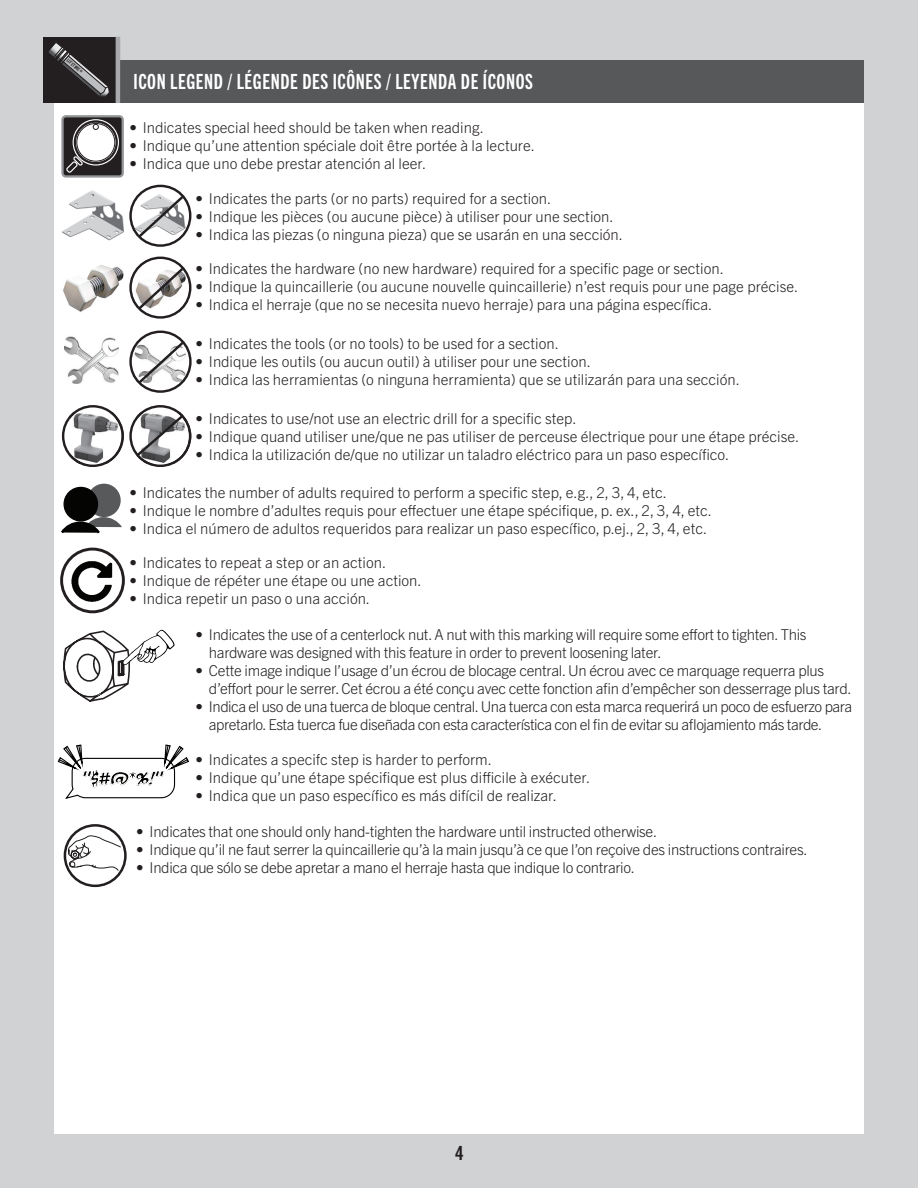
<style>
.page{position:relative;width:918px;height:1188px;background:#d1d2d4}
.page>*{position:absolute;margin:0;border:0;box-sizing:border-box;transform-origin:0 0}
.t1{font:21px "Trade Gothic Next LT Pro Bd Cm";letter-spacing:.03em;color:#fff}
.t2{font:19.5px "Trade Gothic LT Std Bd Cn 20";color:#231f20}
.t3{font:17.7px "Bada Boom BB";color:#040503}
.t4{font:300 15px "Trade Gothic Next LT Pro";color:#231f20}
.t5{font:300 15px/18px "Trade Gothic Next LT Pro";letter-spacing:-.02em;color:#231f20}
.t6{font:300 15px/18px "Trade Gothic Next LT Pro";letter-spacing:-.03em;color:#231f20}
.t7{font:5.1px "Trade Gothic LT Bold Cond Twenty";color:#231f20}
</style>
<div class="page">
<div style="left:54px;top:69px;width:810px;height:1065px;background:#fff"></div>
<div style="left:120px;top:60px;width:744px;height:43px;background:#57585a"></div>
<div style="left:43px;top:37px;width:73px;height:66px;background:#231f20"></div>
<hr style="left:116px;top:37px;width:4px;height:66px;background:#a8a9ad">
<img style="left:62px;top:190px;width:62px;height:50px">
<img style="left:63px;top:265px;width:61px;height:47px">
<div style="left:129px;top:257px;width:62px;height:62px;border:2px solid #231f20;border-radius:50%"></div>
<svg style="left:135px;top:265px;width:51px;height:47px"></svg>
<div style="left:129px;top:185px;width:62px;height:62px;border:2px solid #231f20;border-radius:50%"></div>
<svg style="left:135px;top:193px;width:51px;height:47px"></svg>
<svg style="left:62px;top:405px;width:129px;height:62px"></svg>
<img style="left:70px;top:412px;width:54px;height:52px">
<div style="left:87px;top:484px;width:34px;height:33px;background:#58595b;border-radius:50%"></div>
<div style="left:64px;top:487px;width:34px;height:34px;background:#040503;border-radius:50%"></div>
<div style="left:63px;top:487px;width:35px;height:34px;border:1px solid #040503;border-radius:50%"></div>
<svg style="left:61px;top:517px;width:61px;height:17px"></svg>
<svg style="left:63px;top:629px;width:112px;height:73px"></svg>
<svg style="left:57px;top:744px;width:132px;height:55px"></svg>
<div style="left:63px;top:116px;width:60px;height:60px;background:#231f20;border-radius:3px"></div>
<div style="left:61px;top:115px;width:63px;height:63px;border:2px solid #939598;border-radius:3px"></div>
<svg style="left:73px;top:120px;width:45px;height:45px"></svg>
<div style="left:73px;top:119px;width:46px;height:47px;border:1px solid #fff;border-radius:50%"></div>
<svg style="left:66px;top:155px;width:18px;height:18px"></svg>
<svg style="left:75px;top:122px;width:41px;height:41px"></svg>
<div style="left:75px;top:122px;width:41px;height:41px;border:1px solid #231f20;border-radius:50%"></div>
<div style="left:77px;top:124px;width:38px;height:37px;background:#fff;border-radius:50%"></div>
<div style="left:77px;top:123px;width:38px;height:38px;border:1px solid #231f20;border-radius:50%"></div>
<svg style="left:93px;top:124px;width:6px;height:6px"></svg>
<svg style="left:49px;top:42px;width:60px;height:55px"></svg>
<img style="left:64px;top:336px;width:55px;height:48px">
<div style="left:129px;top:331px;width:63px;height:62px;border:2px solid #231f20;border-radius:50%"></div>
<svg style="left:135px;top:339px;width:51px;height:47px"></svg>
<img style="left:71px;top:559px;width:43px;height:44px">
<div style="left:60px;top:548px;width:65px;height:65px;border:3px solid #231f20;border-radius:50%"></div>
<svg style="left:68px;top:835px;width:54px;height:37px"></svg>
<div style="left:64px;top:824px;width:63px;height:63px;border:3px solid #231f20;border-radius:50%"></div>
<p class="t7" style="left:69px;top:57px;width:21px;rotate:41deg">LIFETIME<sup>®</sup></p>
<h1 class="t1" style="left:134px;top:74px;width:401px">ICON LEGEND / LÉGENDE DES ICÔNES / LEYENDA DE ÍCONOS</h1>
<p class="t4" style="left:129px;top:122px;width:356px">• Indicates special heed should be taken when reading.</p>
<p class="t4" style="left:129px;top:140px;width:407px">• Indique qu’une attention spéciale doit être portée à la lecture.</p>
<p class="t4" style="left:129px;top:158px;width:298px">• Indica que uno debe prestar atención al leer.</p>
<p class="t4" style="left:195px;top:193px;width:357px">• Indicates the parts (or no parts) required for a section.</p>
<p class="t4" style="left:195px;top:211px;width:420px">• Indique les pièces (ou aucune pièce) à utiliser pour une section.</p>
<p class="t4" style="left:195px;top:229px;width:429px">• Indica las piezas (o ninguna pieza) que se usarán en una sección.</p>
<p class="t4" style="left:195px;top:264px;width:530px">• Indicates the hardware (no new hardware) required for a specific page or section.</p>
<p class="t4" style="left:195px;top:282px;width:604px">• Indique la quincaillerie (ou aucune nouvelle quincaillerie) n’est requis pour une page précise.</p>
<p class="t4" style="left:195px;top:300px;width:518px">• Indica el herraje (que no se necesita nuevo herraje) para una página específica.</p>
<p class="t4" style="left:195px;top:339px;width:365px">• Indicates the tools (or no tools) to be used for a section.</p>
<p class="t4" style="left:195px;top:357px;width:397px">• Indique les outils (ou aucun outil) à utiliser pour une section.</p>
<p class="t4" style="left:195px;top:375px;width:546px">• Indica las herramientas (o ninguna herramienta) que se utilizarán para una sección.</p>
<p class="t4" style="left:195px;top:414px;width:383px">• Indicates to use/not use an electric drill for a specific step.</p>
<p class="t4" style="left:195px;top:432px;width:605px">• Indique quand utiliser une/que ne pas utiliser de perceuse électrique pour une étape précise.</p>
<p class="t4" style="left:195px;top:450px;width:535px">• Indica la utilización de/que no utilizar un taladro eléctrico para un paso específico.</p>
<p class="t4" style="left:129px;top:487px;width:539px">• Indicates the number of adults required to perform a specific step, e.g., 2, 3, 4, etc.</p>
<p class="t4" style="left:129px;top:505px;width:584px">• Indique le nombre d’adultes requis pour effectuer une étape spécifique, p. ex., 2, 3, 4, etc.</p>
<p class="t4" style="left:129px;top:523px;width:579px">• Indica el número de adultos requeridos para realizar un paso específico, p.ej., 2, 3, 4, etc.</p>
<p class="t4" style="left:129px;top:557px;width:258px">• Indicates to repeat a step or an action.</p>
<p class="t4" style="left:129px;top:575px;width:294px">• Indique de répéter une étape ou une action.</p>
<p class="t4" style="left:129px;top:593px;width:242px">• Indica repetir un paso o una acción.</p>
<p class="t5" style="left:209px;top:627px;width:599px;text-indent:-14px">• Indicates the use of a centerlock nut. A nut with this marking will require some effort to tighten. This hardware was designed with this feature in order to prevent loosening later.</p>
<p class="t5" style="left:209px;top:663px;width:644px;text-indent:-14px">• Cette image indique l’usage d’un écrou de blocage central. Un écrou avec ce marquage requerra plus d’effort pour le serrer. Cet écrou a été conçu avec cette fonction afin d’empêcher son desserrage plus tard.</p>
<p class="t6" style="left:209px;top:699px;width:645px;text-indent:-14px">• Indica el uso de una tuerca de bloque central. Una tuerca con esta marca requerirá un poco de esfuerzo para apretarlo. Esta tuerca fue diseñada con esta característica con el fin de evitar su aflojamiento más tarde.</p>
<p class="t3" style="left:82px;top:769px;width:82px">“$#@*%!”</p>
<p class="t4" style="left:195px;top:755px;width:298px">• Indicates a specifc step is harder to perform.</p>
<p class="t4" style="left:195px;top:773px;width:396px">• Indique qu’une étape spécifique est plus difficile à exécuter.</p>
<p class="t4" style="left:195px;top:791px;width:363px">• Indica que un paso específico es más difícil de realizar.</p>
<p class="t5" style="left:136px;top:824px;width:523px">• Indicates that one should only hand-tighten the hardware until instructed otherwise.</p>
<p class="t5" style="left:136px;top:842px;width:673px">• Indique qu’il ne faut serrer la quincaillerie qu’à la main jusqu’à ce que l’on reçoive des instructions contraires.</p>
<p class="t5" style="left:136px;top:860px;width:500px">• Indica que sólo se debe apretar a mano el herraje hasta que indique lo contrario.</p>
<h2 class="t2" style="left:455px;top:1146px;width:10px">4</h2>
</div>
